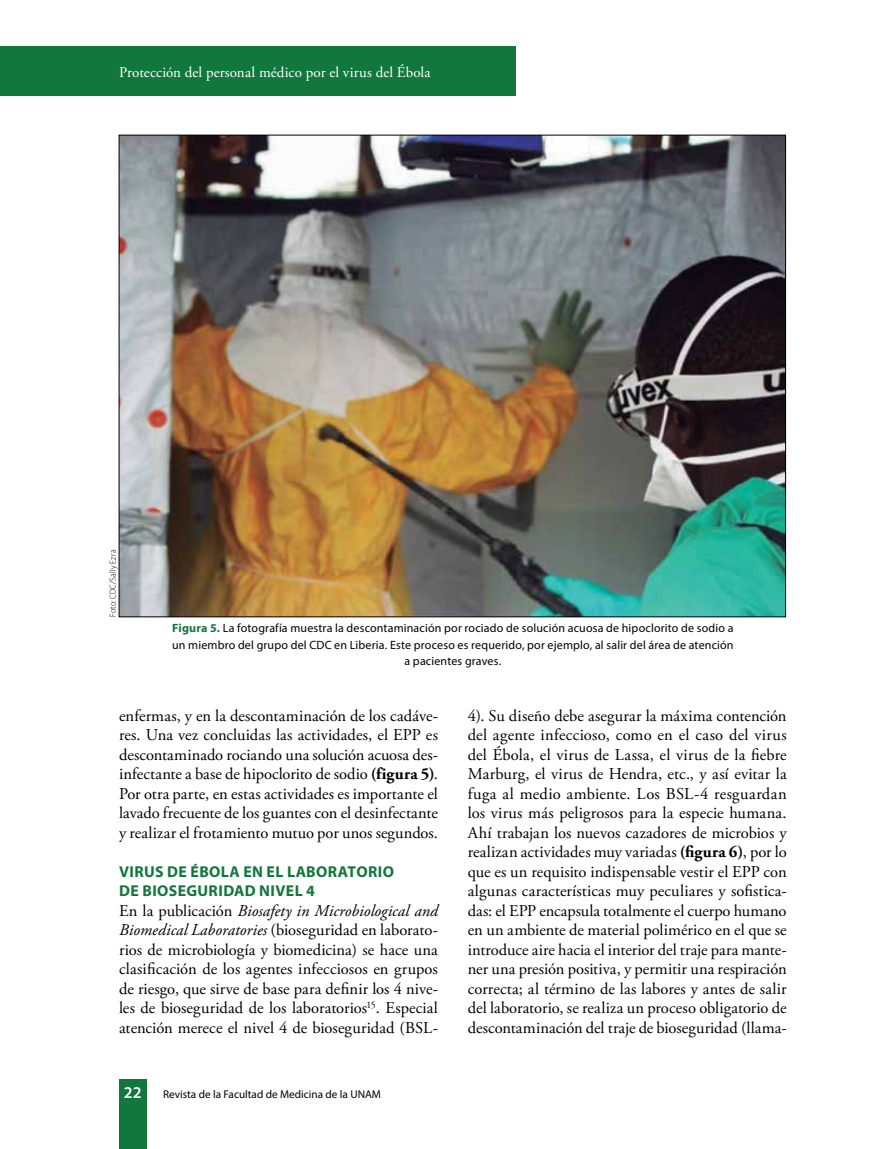
<style>
.page{position:relative;width:893px;height:1149px;background:#fff}
.page>*{position:absolute;margin:0;border:0;box-sizing:border-box;transform-origin:0 0}
.t1{font:16.5px/19.5px "Adobe Garamond Pro";color:#000;text-align:justify}
.t2{font:600 16.5px "Myriad Pro";color:#fff}
.t3{font:700 15.75px/19.5px "Myriad Pro";letter-spacing:.025em;color:#12773d}
.t4{font:15px "Adobe Garamond Pro";letter-spacing:.01em;color:#fff}
.t5{font:12px/16.5px "Myriad Pro";letter-spacing:.015em;color:#000;text-align:center}
.t6{font:11.25px "Myriad Pro";color:#000}
.t7{font:300 9px "Myriad Pro";letter-spacing:.02em;color:#000;scale:.9 1}
.s1{font-weight:700;color:#12773d}
.s2{font-weight:700}
.s3{font-style:italic}
</style>
<div class="page">
<div style="left:0;top:47px;width:516px;height:49px;background:#12773d"></div>
<div style="left:119px;top:1079px;width:28px;height:69px;background:#12773d"></div>
<img style="left:121px;top:137px;width:663px;height:478px">
<p class="t4" style="left:119px;top:63px;width:313px">Protección del personal médico por el virus del Ébola</p>
<p class="t7" style="left:108px;top:617px;width:76px;rotate:-90deg">Foto: CDC/Sally Ezra</p>
<p class="t5" style="left:172px;top:619px;width:563px"><span class="s1">Figura 5.</span> La fotografía muestra la descontaminación por rociado de solución acuosa de hipoclorito de sodio a un miembro del grupo del CDC en Liberia. Este proceso es requerido, por ejemplo, al salir del área de atención a pacientes graves.</p>
<p class="t1" style="left:119px;top:706px;width:320px">enfermas, y en la descontaminación de los cadáve&shy;res. Una vez concluidas las actividades, el EPP es descontaminado rociando una solución acuosa des&shy;infectante a base de hipoclorito de sodio <span class="s2">(figura 5)</span>.<br>Por otra parte, en estas actividades es importante el lavado frecuente de los guantes con el desinfectante y realizar el frotamiento mutuo por unos segundos.</p>
<p class="t3" style="left:119px;top:860px;width:276px">VIRUS DE ÉBOLA EN EL LABORATORIO<br>DE BIOSEGURIDAD NIVEL 4</p>
<p class="t1" style="left:119px;top:901px;width:321px">En la publicación <span class="s3">Biosafety in Microbiological and Biomedical Laboratories</span> (bioseguridad en laborato&shy;rios de microbiología y biomedicina) se hace una clasificación de los agentes infecciosos en grupos de riesgo, que sirve de base para definir los 4 nive&shy;les de bioseguridad de los laboratorios<sup>15</sup>. Especial atención merece el nivel 4 de bioseguridad (BSL-</p>
<p class="t2" style="left:116px;top:1081px;width:27px">222</p>
<p class="t6" style="left:163px;top:1086px;width:219px">Revista de la Facultad de Medicina de la UNAM</p>
<p class="t1" style="left:468px;top:706px;width:321px">4). Su diseño debe asegurar la máxima contención del agente infeccioso, como en el caso del virus del Ébola, el virus de Lassa, el virus de la fiebre Marburg, el virus de Hendra, etc., y así evitar la fuga al medio ambiente. Los BSL-4 resguardan los virus más peligrosos para la especie humana.<br>Ahí trabajan los nuevos cazadores de microbios y realizan actividades muy variadas <span class="s2">(figura 6)</span>, por lo que es un requisito indispensable vestir el EPP con algunas características muy peculiares y sofistica&shy;das: el EPP encapsula totalmente el cuerpo humano en un ambiente de material polimérico en el que se introduce aire hacia el interior del traje para mante&shy;ner una presión positiva, y permitir una respiración correcta; al término de las labores y antes de salir del laboratorio, se realiza un proceso obligatorio de descontaminación del traje de bioseguridad (llama-</p>
</div>
